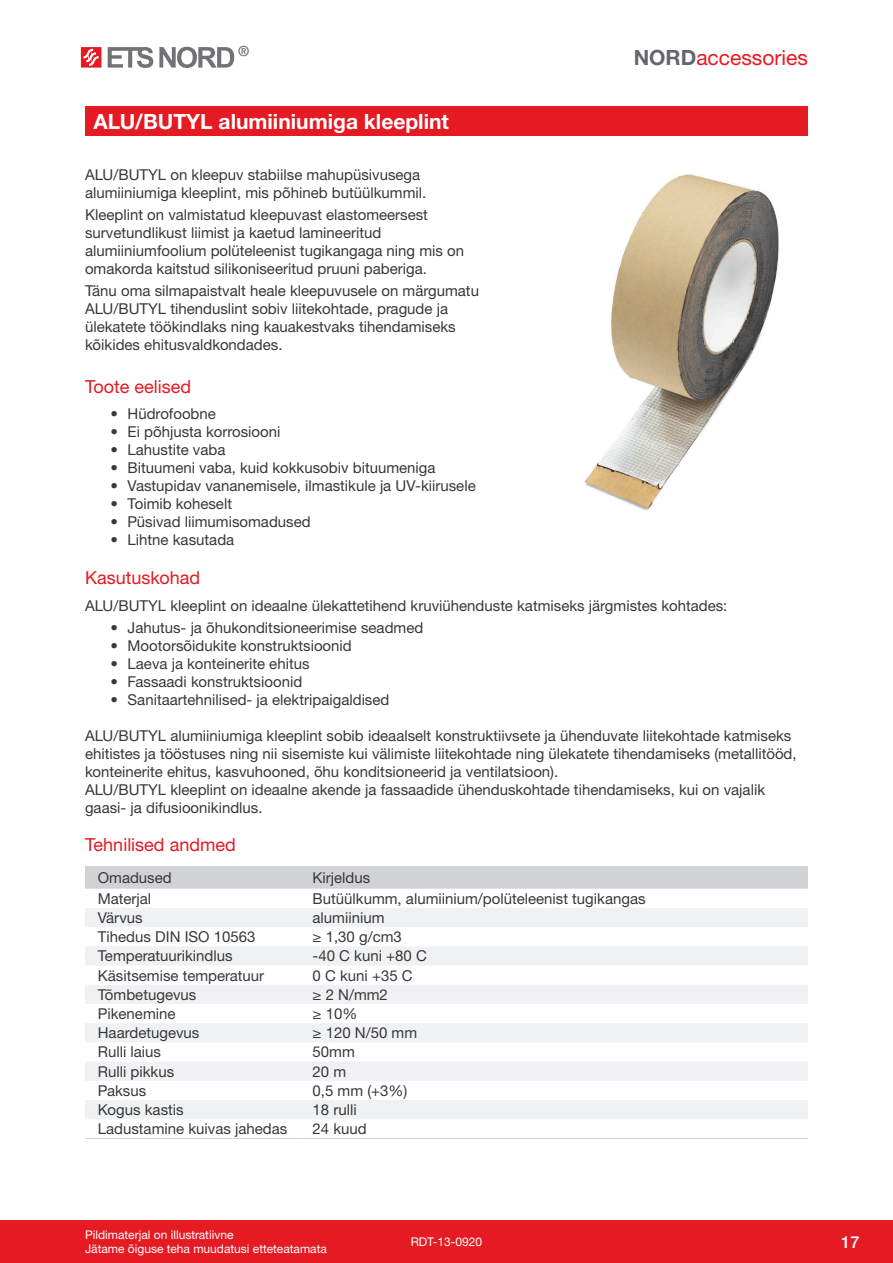
<style>
.page{position:relative;width:893px;height:1263px;background:#fff}
.page>*{position:absolute;margin:0;border:0;box-sizing:border-box;transform-origin:0 0}
.Tootenimi{font:700 21px "Helvetica Neue LTW1 G";color:#fff}
.t1{font:21px "Helvetica Neue LTW1 G";color:#e51a23}
.Pealkiri{font:18px "Helvetica Neue LTW1 G";color:#e51a23}
.t2{font:500 16.5px "Helvetica Neue LTW1 G";color:#fff}
.Tekst_1{font:15px/18px "Helvetica Neue LTW1 G";color:#383839}
.Tekst{font:15px/18px "Helvetica Neue LTW1 G";color:#383839}
.Tabeltekst_vasak{font:15px "Helvetica Neue LTW1 G";color:#383839}
.Tabeli_päis{font:15px "Helvetica Neue LTW1 G";color:#383839}
.t3{font:500 13.95px "Helvetica Neue LTW1 G";color:#64666c}
.t4{font:12px/14.4px "Helvetica Neue LTW1 G";color:#fff}
.s1{font-weight:700;color:#64666c}
</style>
<div class="page">
<div style="left:0;top:1220px;width:893px;height:43px;background:#e51a23"></div>
<svg style="left:108px;top:47px;width:45px;height:21px"></svg>
<svg style="left:159px;top:47px;width:75px;height:21px"></svg>
<svg style="left:81px;top:47px;width:20px;height:21px"></svg>
<div style="left:85px;top:866px;width:723px;height:23px;background:#d1d2d4"></div>
<div style="left:85px;top:908px;width:723px;height:19px;background:#f0f1f2"></div>
<svg style="left:85px;top:946px;width:723px;height:173px;fill:#f0f1f2"></svg>
<hr style="left:85px;top:1138px;width:215px;height:1px;background:#d1d2d4">
<hr style="left:300px;top:1138px;width:508px;height:1px;background:#d1d2d4">
<div style="left:85px;top:106px;width:723px;height:30px;background:#e51a23"></div>
<img style="left:585px;top:174px;width:194px;height:337px">
<p class="t3" style="left:238px;top:43px;width:13px">®</p>
<h1 class="t1" style="left:634px;top:44px;width:176px"><span class="s1">NORD</span>accessories</h1>
<p class="Tootenimi" style="left:94px;top:108px;width:357px">ALU/BUTYL alumiiniumiga kleeplint</p>
<p class="Tekst" style="left:85px;top:165px;width:343px">ALU/BUTYL on kleepuv stabiilse mahupüsivusega alumiiniumiga kleeplint, mis põhineb butüülkummil.</p>
<p class="Tekst" style="left:85px;top:205px;width:381px">Kleeplint on valmistatud kleepuvast elastomeersest survetundlikust liimist ja kaetud lamineeritud alumiiniumfoolium polüteleenist tugikangaga ning mis on omakorda kaitstud silikoniseeritud pruuni paberiga.</p>
<p class="Tekst" style="left:85px;top:282px;width:395px">Tänu oma silmapaistvalt heale kleepuvusele on märgumatu ALU/BUTYL tihenduslint sobiv liitekohtade, pragude ja ülekatete töökindlaks ning kauakestvaks tihendamiseks kõikides ehitusvaldkondades.</p>
<p class="Pealkiri" style="left:85px;top:375px;width:108px">Toote eelised</p>
<p class="Tekst_1" style="left:111px;top:405px;width:107px">• Hüdrofoobne</p>
<p class="Tekst_1" style="left:111px;top:423px;width:171px">• Ei põhjusta korrosiooni</p>
<p class="Tekst_1" style="left:111px;top:441px;width:116px">• Lahustite vaba</p>
<p class="Tekst_1" style="left:111px;top:459px;width:327px">• Bituumeni vaba, kuid kokkusobiv bituumeniga</p>
<p class="Tekst_1" style="left:111px;top:477px;width:367px">• Vastupidav vananemisele, ilmastikule ja UV-kiirusele</p>
<p class="Tekst_1" style="left:111px;top:495px;width:123px">• Toimib koheselt</p>
<p class="Tekst_1" style="left:111px;top:513px;width:202px">• Püsivad liimumisomadused</p>
<p class="Tekst_1" style="left:111px;top:531px;width:125px">• Lihtne kasutada</p>
<p class="Pealkiri" style="left:85px;top:566px;width:117px">Kasutuskohad</p>
<p class="Tekst" style="left:85px;top:596px;width:644px">ALU/BUTYL kleeplint on ideaalne ülekattetihend kruviühenduste katmiseks järgmistes kohtades:</p>
<p class="Tekst_1" style="left:111px;top:618px;width:314px">• Jahutus- ja õhukonditsioneerimise seadmed</p>
<p class="Tekst_1" style="left:111px;top:636px;width:243px">• Mootorsõidukite konstruktsioonid</p>
<p class="Tekst_1" style="left:111px;top:654px;width:200px">• Laeva ja konteinerite ehitus</p>
<p class="Tekst_1" style="left:111px;top:672px;width:193px">• Fassaadi konstruktsioonid</p>
<p class="Tekst_1" style="left:111px;top:690px;width:280px">• Sanitaartehnilised- ja elektripaigaldised</p>
<p class="Tekst_1" style="left:85px;top:726px;width:713px">ALU/BUTYL alumiiniumiga kleeplint sobib ideaalselt konstruktiivsete ja ühenduvate liitekohtade katmiseks ehitistes ja tööstuses ning nii sisemiste kui välimiste liitekohtade ning ülekatete tihendamiseks (metallitööd, konteinerite ehitus, kasvuhooned, õhu konditsioneerid ja ventilatsioon).</p>
<p class="Tekst_1" style="left:85px;top:780px;width:682px">ALU/BUTYL kleeplint on ideaalne akende ja fassaadide ühenduskohtade tihendamiseks, kui on vajalik gaasi- ja difusioonikindlus.</p>
<p class="Pealkiri" style="left:85px;top:834px;width:152px">Tehnilised andmed</p>
<p class="Tabeli_päis" style="left:98px;top:868px;width:75px">Omadused</p>
<p class="Tabeli_päis" style="left:313px;top:868px;width:59px">Kirjeldus</p>
<p class="Tabeltekst_vasak" style="left:98px;top:889px;width:55px">Materjal</p>
<p class="Tabeltekst_vasak" style="left:313px;top:889px;width:335px">Butüülkumm, alumiinium/polüteleenist tugikangas</p>
<p class="Tabeltekst_vasak" style="left:98px;top:908px;width:46px">Värvus</p>
<p class="Tabeltekst_vasak" style="left:313px;top:908px;width:73px">alumiinium</p>
<p class="Tabeltekst_vasak" style="left:98px;top:927px;width:159px">Tihedus DIN ISO 10563</p>
<p class="Tabeltekst_vasak" style="left:313px;top:927px;width:91px">≥ 1,30 g/cm3</p>
<p class="Tabeltekst_vasak" style="left:98px;top:947px;width:136px">Temperatuurikindlus</p>
<p class="Tabeltekst_vasak" style="left:313px;top:947px;width:116px">-40 C kuni +80 C</p>
<p class="Tabeltekst_vasak" style="left:98px;top:966px;width:168px">Käsitsemise temperatuur</p>
<p class="Tabeltekst_vasak" style="left:313px;top:966px;width:102px">0 C kuni +35 C</p>
<p class="Tabeltekst_vasak" style="left:98px;top:985px;width:100px">Tõmbetugevus</p>
<p class="Tabeltekst_vasak" style="left:313px;top:985px;width:77px">≥ 2 N/mm2</p>
<p class="Tabeltekst_vasak" style="left:98px;top:1004px;width:79px">Pikenemine</p>
<p class="Tabeltekst_vasak" style="left:313px;top:1004px;width:46px">≥ 10%</p>
<p class="Tabeltekst_vasak" style="left:98px;top:1023px;width:103px">Haardetugevus</p>
<p class="Tabeltekst_vasak" style="left:313px;top:1023px;width:106px">≥ 120 N/50 mm</p>
<p class="Tabeltekst_vasak" style="left:98px;top:1043px;width:65px">Rulli laius</p>
<p class="Tabeltekst_vasak" style="left:313px;top:1043px;width:44px">50mm</p>
<p class="Tabeltekst_vasak" style="left:98px;top:1062px;width:78px">Rulli pikkus</p>
<p class="Tabeltekst_vasak" style="left:313px;top:1062px;width:35px">20 m</p>
<p class="Tabeltekst_vasak" style="left:98px;top:1081px;width:50px">Paksus</p>
<p class="Tabeltekst_vasak" style="left:313px;top:1081px;width:96px">0,5 mm (+3%)</p>
<p class="Tabeltekst_vasak" style="left:98px;top:1100px;width:87px">Kogus kastis</p>
<p class="Tabeltekst_vasak" style="left:313px;top:1100px;width:46px">18 rulli</p>
<p class="Tabeltekst_vasak" style="left:98px;top:1119px;width:191px">Ladustamine kuivas jahedas</p>
<p class="Tabeltekst_vasak" style="left:313px;top:1119px;width:56px">24 kuud</p>
<p class="t4" style="left:85px;top:1227px;width:243px">Pildimaterjal on illustratiivne<br>Jätame õiguse teha muudatusi etteteatamata</p>
<p class="t4" style="left:411px;top:1234px;width:73px">RDT-13-0920</p>
<p class="t2" style="left:841px;top:1232px;width:20px">17</p>
</div>
